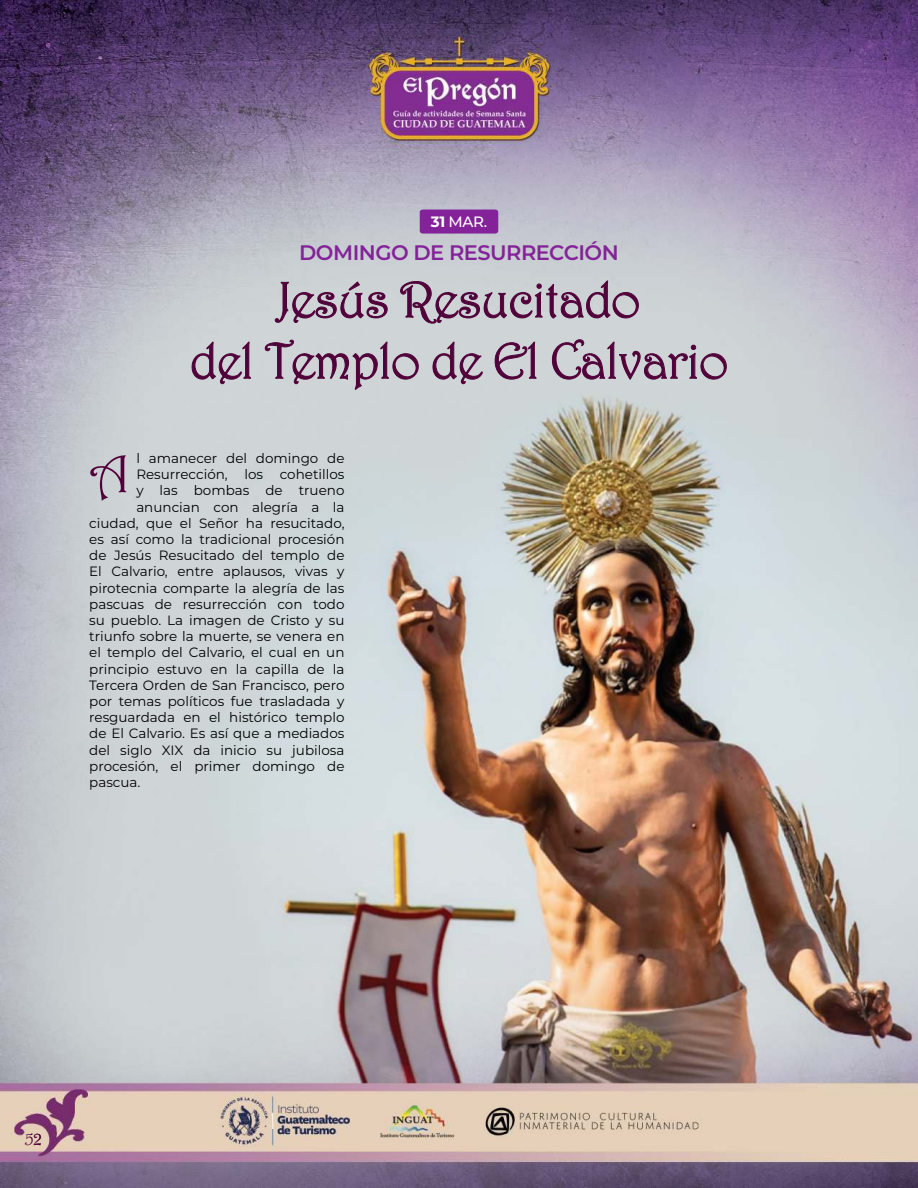
<style>
.page{position:relative;width:918px;height:1188px;background:#fff}
.page>*{position:absolute;margin:0;border:0;box-sizing:border-box;transform-origin:0 0}
.t1{font:54px "Harrington";color:#51023a}
.t2{font:51px/61.2px "Harrington";letter-spacing:-.025em;color:#51023a;text-align:center}
.t3{font:600 21px "Montserrat";letter-spacing:-.025em;color:#842399}
.t4{font:18px "Harrington";color:#51023a}
.t5{font:500 15px "Montserrat";color:#fff}
.t6{font:13.5px "Montserrat";color:#000}
.s1{font-weight:700}
</style>
<div class="page">
<img style="left:0;top:0;width:918px;height:1188px">
<svg style="left:274px;top:281px;width:114px;height:42px;background:#b9b0bb"></svg>
<svg style="left:400px;top:280px;width:239px;height:44px;background:#bab3be"></svg>
<svg style="left:191px;top:341px;width:60px;height:43px;background:#b9b0bc"></svg>
<svg style="left:265px;top:339px;width:154px;height:51px;background:#bfbac4"></svg>
<svg style="left:432px;top:341px;width:51px;height:43px;background:#bbb2be"></svg>
<svg style="left:494px;top:341px;width:43px;height:39px;background:#b6abb8"></svg>
<svg style="left:552px;top:339px;width:175px;height:41px;background:#bbb4bf"></svg>
<div style="left:420px;top:210px;width:78px;height:24px;background:#842399;border-radius:3px"></div>
<p class="t5" style="left:431px;top:216px;width:58px"><span class="s1">31</span> MAR.</p>
<h3 class="t3" style="left:299px;top:241px;width:321px">DOMINGO DE RESURRECCIÓN</h3>
<h2 class="t2" style="left:190px;top:269px;width:540px">Jesús Resucitado<br>del Templo de El Calvario</h2>
<p class="t6" style="left:136px;top:451px;width:210px">l amanecer del domingo de</p>
<p class="t6" style="left:136px;top:467px;width:210px">Resurrección, los cohetillos</p>
<p class="t6" style="left:136px;top:483px;width:210px">y las bombas de trueno</p>
<p class="t6" style="left:136px;top:500px;width:210px">anuncian con alegría a la</p>
<p class="t6" style="left:89px;top:516px;width:257px">ciudad, que el Señor ha resucitado,</p>
<p class="t6" style="left:89px;top:532px;width:257px">es así como la tradicional procesión</p>
<p class="t6" style="left:89px;top:548px;width:257px">de Jesús Resucitado del templo de</p>
<p class="t6" style="left:89px;top:564px;width:257px">El Calvario, entre aplausos, vivas y</p>
<p class="t6" style="left:89px;top:581px;width:257px">pirotecnia comparte la alegría de las</p>
<p class="t6" style="left:89px;top:597px;width:257px">pascuas de resurrección con todo</p>
<p class="t6" style="left:89px;top:613px;width:257px">su pueblo. La imagen de Cristo y su</p>
<p class="t6" style="left:89px;top:629px;width:257px">triunfo sobre la muerte, se venera en</p>
<p class="t6" style="left:89px;top:645px;width:257px">el templo del Calvario, el cual en un</p>
<p class="t6" style="left:89px;top:662px;width:257px">principio estuvo en la capilla de la</p>
<p class="t6" style="left:89px;top:678px;width:257px">Tercera Orden de San Francisco, pero</p>
<p class="t6" style="left:89px;top:694px;width:257px">por temas políticos fue trasladada y</p>
<p class="t6" style="left:89px;top:710px;width:257px">resguardada en el histórico templo</p>
<p class="t6" style="left:89px;top:726px;width:257px">de El Calvario. Es así que a mediados</p>
<p class="t6" style="left:89px;top:743px;width:257px">del siglo XIX da inicio su jubilosa</p>
<p class="t6" style="left:89px;top:759px;width:257px">procesión, el primer domingo de</p>
<p class="t6" style="left:89px;top:775px;width:53px">pascua.</p>
<h1 class="t1" style="left:89px;top:445px;width:42px">A</h1>
<h3 class="t4" style="left:25px;top:1129px;width:18px">52</h3>
</div>
